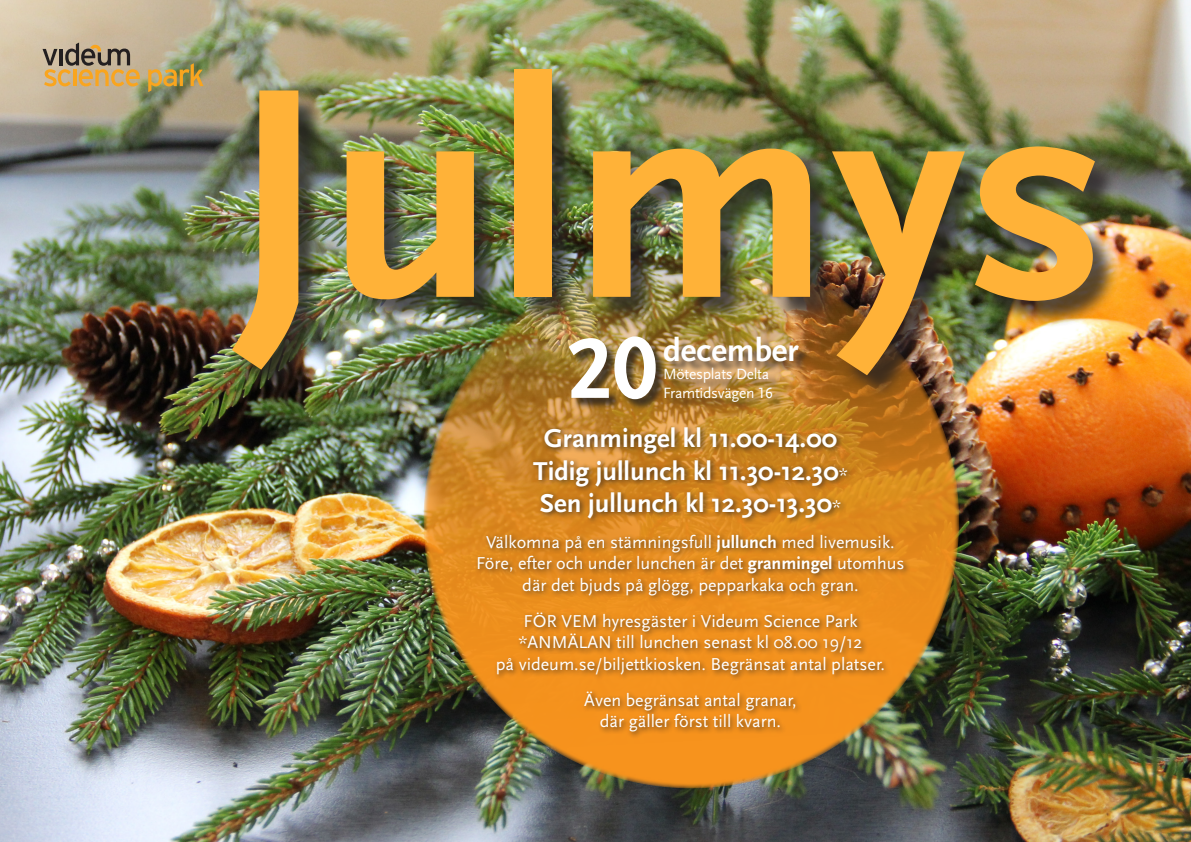
<style>
.page{position:relative;width:1191px;height:842px;background:#fff}
.page>*{position:absolute;margin:0;border:0;box-sizing:border-box;transform-origin:0 0}
.BRÖDTEXT_-_svart{font:700 312.6px "Scala Sans";color:#ffb238}
.Rubrik{font:700 90.1px "Scala Sans LF";color:#fff}
.Rubrik-2{font:700 33.3px "Scala Sans LF";color:#fff}
.FAKTATEXT{font:700 27px/32.4px "Scala Sans";color:#fff;text-align:center}
.FAKTATEXT-2{font:18px/21.6px "Scala Sans";color:#fff;text-align:center}
.Rubrik-3{font:15.5px "Scala Sans LF";letter-spacing:-.02em;color:#fff}
.s1{font-weight:400;font-size:18px}
.s2{font-weight:700}
</style>
<div class="page">
<img style="left:0;top:0;width:1191px;height:842px">
<svg style="left:423px;top:253px;width:536px;height:535px;background:#d88822"></svg>
<div style="left:475px;top:424px;width:436px;height:315px;background:#231f20;opacity:.75"></div>
<svg style="left:148px;top:63px;width:55px;height:29px;background:#ad9753"></svg>
<svg style="left:43px;top:43px;width:97px;height:43px;background:#b5996e"></svg>
<div style="left:571px;top:338px;width:239px;height:75px;background:#231f20;opacity:.75"></div>
<div style="left:236px;top:72px;width:884px;height:328px;background:#231f20;opacity:.75"></div>
<p class="BRÖDTEXT_-_svart" style="left:232px;top:27px;width:876px">Julmys</p>
<p class="Rubrik-2" style="left:663px;top:332px;width:137px">december</p>
<p class="Rubrik-3" style="left:663px;top:366px;width:107px">Mötesplats Delta</p>
<p class="Rubrik" style="left:567px;top:320px;width:92px">20</p>
<p class="Rubrik-3" style="left:663px;top:384px;width:111px">Framtidsvägen 16</p>
<p class="FAKTATEXT" style="left:533px;top:423px;width:316px">Granmingel kl 11.00-14.00<br>Tidig jullunch kl 11.30-12.30<span class="s1">*<br></span>Sen jullunch kl 12.30-13.30<span class="s1">*</span></p>
<p class="FAKTATEXT-2" style="left:476px;top:531px;width:430px">Välkomna på en stämningsfull <span class="s2">jullunch</span> med livemusik.<br>Före, efter och under lunchen är det <span class="s2">granmingel</span> utomhus där det bjuds på glögg, pepparkaka och gran.</p>
<p class="FAKTATEXT-2" style="left:496px;top:610px;width:391px">FÖR VEM hyresgäster i Videum Science Park *ANMÄLAN till lunchen senast kl 08.00 19/12<br>på videum.se/biljettkiosken. Begränsat antal platser.</p>
<p class="FAKTATEXT-2" style="left:584px;top:689px;width:214px">Även begränsat antal granar, där gäller först till kvarn.</p>
</div>
